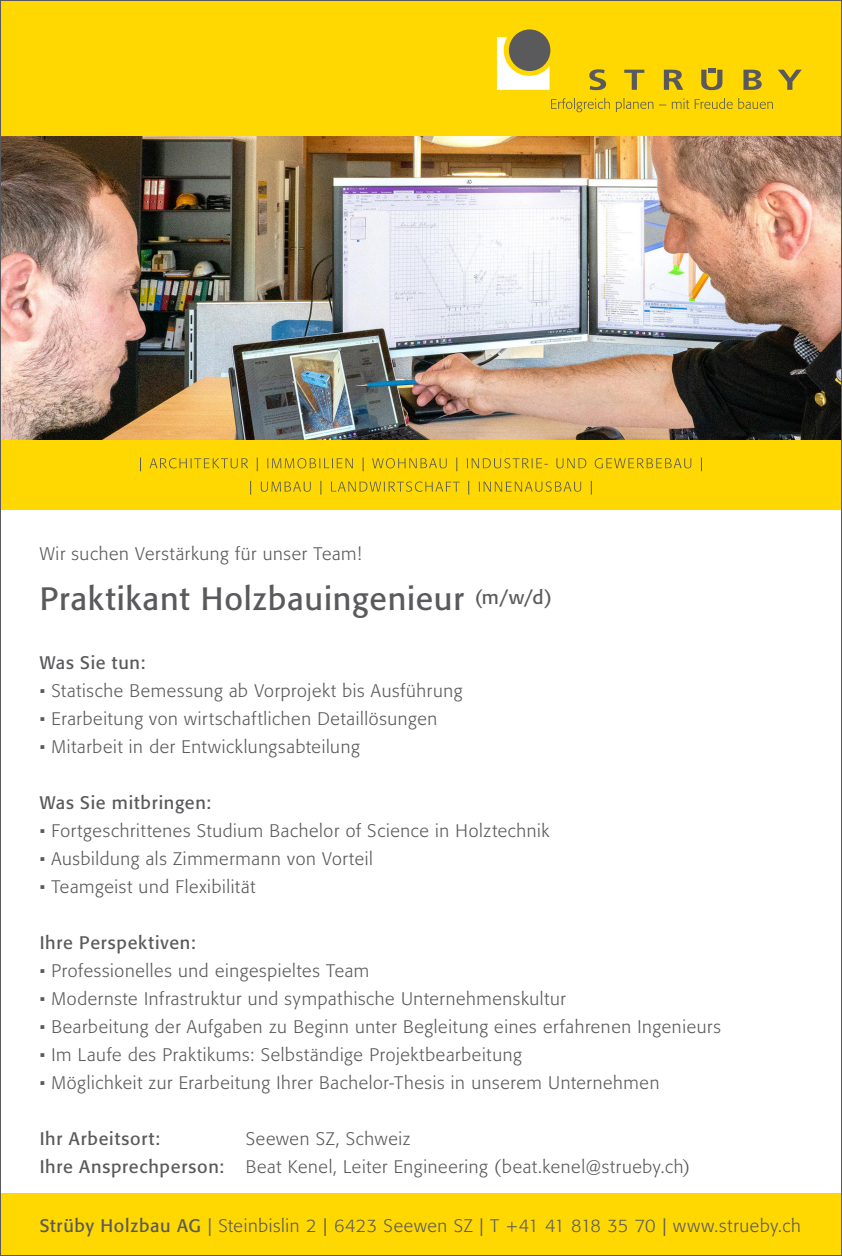
<style>
.page{position:relative;width:842px;height:1256px;background:#fff}
.page>*{position:absolute;margin:0;border:0;box-sizing:border-box;transform-origin:0 0}
.t1{font:32px "Formata Std";letter-spacing:.025em;color:#5a5a5d}
.t2{font:300 18px "Formata Std";letter-spacing:.04em;color:#5a5a5d}
.t3{font:18px "Formata Std";letter-spacing:.045em;color:#5a5a5d}
.s1{font-weight:400}
</style>
<div class="page">
<div style="left:0;top:0;width:842px;height:136px;background:#ffd801"></div>
<svg style="left:497px;top:37px;width:52px;height:53px"></svg>
<div style="left:509px;top:29px;width:41px;height:42px;background:#5a5a5d;border-radius:50%"></div>
<svg style="left:664px;top:70px;width:19px;height:20px"></svg>
<svg style="left:743px;top:70px;width:19px;height:20px"></svg>
<svg style="left:701px;top:68px;width:21px;height:22px"></svg>
<svg style="left:624px;top:70px;width:20px;height:20px"></svg>
<svg style="left:589px;top:69px;width:17px;height:21px"></svg>
<svg style="left:778px;top:70px;width:24px;height:20px"></svg>
<svg style="left:551px;top:98px;width:59px;height:14px"></svg>
<svg style="left:616px;top:98px;width:37px;height:14px"></svg>
<svg style="left:672px;top:98px;width:17px;height:11px"></svg>
<svg style="left:695px;top:98px;width:78px;height:11px"></svg>
<div style="left:0;top:439px;width:842px;height:71px;background:#ffd801"></div>
<svg style="left:140px;top:457px;width:1px;height:14px"></svg>
<svg style="left:150px;top:458px;width:98px;height:10px"></svg>
<svg style="left:257px;top:457px;width:1px;height:14px"></svg>
<svg style="left:267px;top:458px;width:86px;height:10px"></svg>
<svg style="left:363px;top:457px;width:1px;height:14px"></svg>
<svg style="left:372px;top:458px;width:75px;height:10px"></svg>
<svg style="left:456px;top:457px;width:1px;height:14px"></svg>
<svg style="left:467px;top:458px;width:81px;height:10px"></svg>
<svg style="left:556px;top:458px;width:30px;height:10px"></svg>
<svg style="left:595px;top:458px;width:96px;height:10px"></svg>
<svg style="left:701px;top:457px;width:1px;height:14px"></svg>
<svg style="left:250px;top:481px;width:1px;height:14px"></svg>
<svg style="left:261px;top:482px;width:50px;height:10px"></svg>
<svg style="left:320px;top:481px;width:1px;height:14px"></svg>
<svg style="left:331px;top:481px;width:129px;height:11px"></svg>
<svg style="left:468px;top:481px;width:1px;height:14px"></svg>
<svg style="left:479px;top:481px;width:102px;height:11px"></svg>
<svg style="left:591px;top:481px;width:1px;height:14px"></svg>
<div style="left:0;top:1193px;width:842px;height:63px;background:#ffd801"></div>
<img style="left:2px;top:136px;width:838px;height:303px">
<p class="t2" style="left:40px;top:543px;width:323px">Wir suchen Verstärkung für unser Team!</p>
<p class="t1" style="left:40px;top:579px;width:514px">Praktikant Holzbauingenieur <sup>(m/w/d)</sup></p>
<p class="t3" style="left:40px;top:651px;width:107px">Was Sie tun:</p>
<p class="t2" style="left:40px;top:680px;width:424px">• Statische Bemessung ab Vorprojekt bis Ausführung</p>
<p class="t2" style="left:40px;top:708px;width:399px">• Erarbeitung von wirtschaftlichen Detaillösungen</p>
<p class="t2" style="left:40px;top:736px;width:321px">• Mitarbeit in der Entwicklungsabteilung</p>
<p class="t3" style="left:40px;top:791px;width:173px">Was Sie mitbringen:</p>
<p class="t2" style="left:40px;top:820px;width:511px">• Fortgeschrittenes Studium Bachelor of Science in Holztechnik</p>
<p class="t2" style="left:40px;top:848px;width:335px">• Ausbildung als Zimmermann von Vorteil</p>
<p class="t2" style="left:40px;top:876px;width:217px">• Teamgeist und Flexibilität</p>
<p class="t3" style="left:40px;top:931px;width:157px">Ihre Perspektiven:</p>
<p class="t2" style="left:40px;top:960px;width:331px">• Professionelles und eingespieltes Team</p>
<p class="t2" style="left:40px;top:988px;width:528px">• Modernste Infrastruktur und sympathische Unternehmenskultur</p>
<p class="t2" style="left:40px;top:1016px;width:683px">• Bearbeitung der Aufgaben zu Beginn unter Begleitung eines erfahrenen Ingenieurs</p>
<p class="t2" style="left:40px;top:1044px;width:483px">• Im Laufe des Praktikums: Selbständige Projektbearbeitung</p>
<p class="t2" style="left:40px;top:1072px;width:621px">• Möglichkeit zur Erarbeitung Ihrer Bachelor-Thesis in unserem Unternehmen</p>
<p class="t3" style="left:40px;top:1127px;width:122px">Ihr Arbeitsort:</p>
<p class="t2" style="left:246px;top:1128px;width:166px">Seewen SZ, Schweiz</p>
<p class="t2" style="left:40px;top:1156px;width:652px"><span class="s1">Ihre Ansprechperson:</span> Beat Kenel, Leiter Engineering (beat.kenel@strueby.ch)</p>
<p class="t2" style="left:40px;top:1215px;width:763px"><span class="s1">Strüby Holzbau AG</span> | Steinbislin 2 | 6423 Seewen SZ | T +41 41 818 35 70 | www.strueby.ch</p>
</div>
